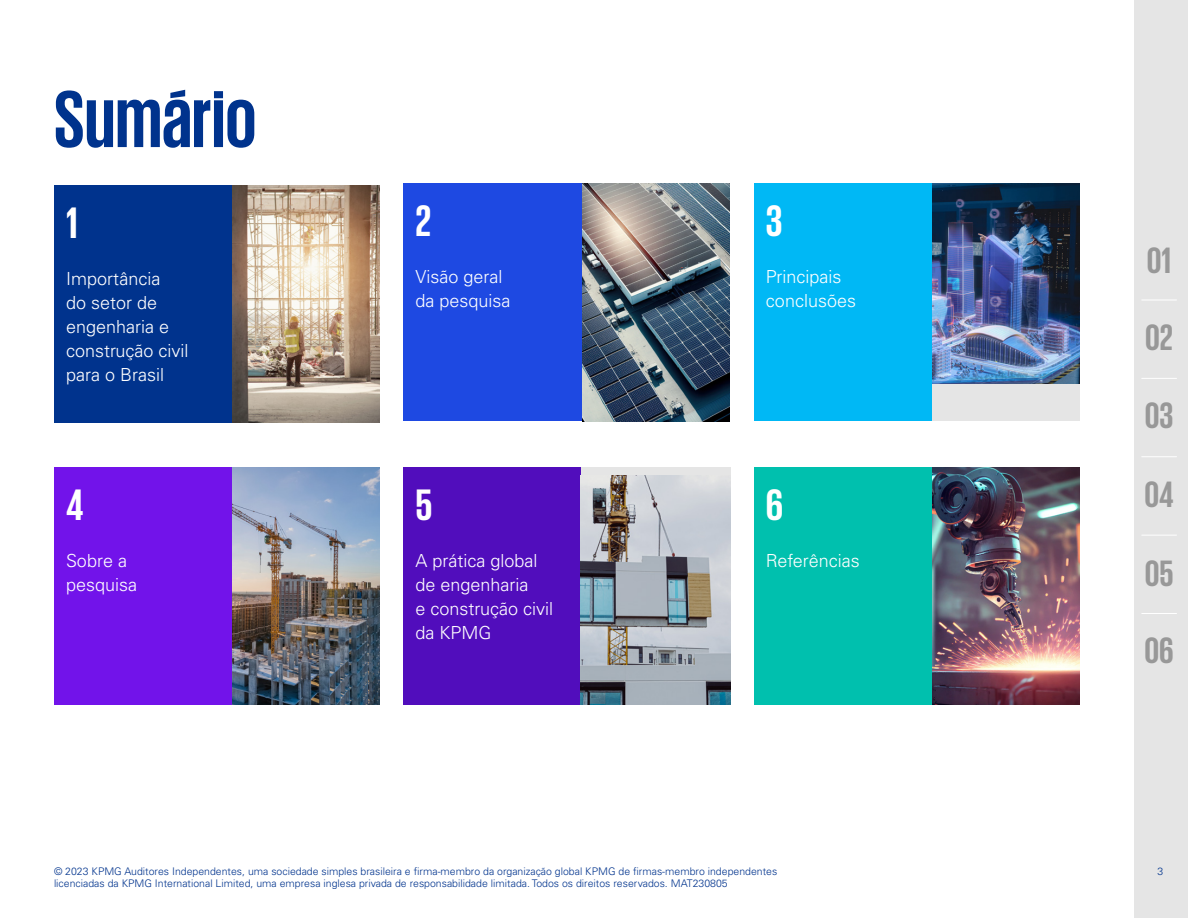
<style>
.page{position:relative;width:1188px;height:918px;background:#fff}
.page>*{position:absolute;margin:0;border:0;box-sizing:border-box;transform-origin:0 0}
.t1{font:700 82.5px "KPMG";color:#00338d}
.t2{font:700 45px "KPMG";color:#fff}
.t3{font:700 37.5px "KPMG";color:#989898}
.t4{font:300 18px/24px "Univers LT Std";color:#fff}
.t5{font:300 10.5px/12px "Univers LT Std";color:#00338d}
</style>
<div class="page">
<div style="left:54px;top:185px;width:178px;height:238px;background:#00338d"></div>
<img style="left:232px;top:185px;width:148px;height:238px">
<div style="left:404px;top:183px;width:178px;height:238px;background:#1e49e2"></div>
<img style="left:582px;top:183px;width:147px;height:238px">
<div style="left:754px;top:183px;width:179px;height:238px;background:#00b8f5"></div>
<div style="left:933px;top:183px;width:147px;height:238px;background:#e5e5e5"></div>
<img style="left:933px;top:183px;width:147px;height:201px">
<div style="left:54px;top:467px;width:178px;height:238px;background:#7213ea"></div>
<img style="left:232px;top:467px;width:148px;height:238px">
<div style="left:754px;top:467px;width:179px;height:238px;background:#00c0ae"></div>
<img style="left:933px;top:467px;width:147px;height:238px">
<div style="left:404px;top:467px;width:178px;height:238px;background:#510dbc"></div>
<div style="left:581px;top:467px;width:150px;height:238px;background:#e5e5e5"></div>
<img style="left:581px;top:476px;width:150px;height:229px">
<div style="left:1134px;top:0;width:54px;height:918px;background:#e5e5e5"></div>
<hr style="left:1142px;top:300px;width:35px;height:1px;background:#fff">
<hr style="left:1142px;top:456px;width:35px;height:1px;background:#fff">
<hr style="left:1142px;top:613px;width:35px;height:1px;background:#fff">
<hr style="left:1142px;top:378px;width:35px;height:1px;background:#fff">
<hr style="left:1142px;top:535px;width:35px;height:1px;background:#fff">
<h1 class="t1" style="left:54px;top:78px;width:204px">Sumário</h1>
<h2 class="t2" style="left:66px;top:200px;width:13px">1</h2>
<h3 class="t4" style="left:66px;top:266px;width:124px">Importância<br>do setor de engenharia e construção civil para o Brasil</h3>
<h2 class="t2" style="left:66px;top:482px;width:19px">4</h2>
<h3 class="t4" style="left:66px;top:548px;width:73px">Sobre a pesquisa</h3>
<h2 class="t2" style="left:416px;top:199px;width:17px">2</h2>
<h3 class="t4" style="left:416px;top:265px;width:97px">Visão geral da pesquisa</h3>
<h2 class="t2" style="left:416px;top:482px;width:18px">5</h2>
<h3 class="t4" style="left:416px;top:548px;width:139px">A prática global de engenharia<br>e construção civil da KPMG</h3>
<h2 class="t2" style="left:766px;top:199px;width:18px">3</h2>
<h3 class="t4" style="left:766px;top:265px;width:92px">Principais conclusões</h3>
<h2 class="t2" style="left:766px;top:482px;width:19px">6</h2>
<h3 class="t4" style="left:766px;top:548px;width:95px">Referências</h3>
<p class="t5" style="left:54px;top:865px;width:725px">© 2023 KPMG Auditores Independentes, uma sociedade simples brasileira e firma-membro da organização global KPMG de firmas-membro independentes licenciadas da KPMG International Limited, uma empresa inglesa privada de responsabilidade limitada. Todos os direitos reservados. MAT230805</p>
<h3 class="t3" style="left:1147px;top:241px;width:26px">01</h3>
<h3 class="t3" style="left:1145px;top:319px;width:29px">02</h3>
<h3 class="t3" style="left:1145px;top:396px;width:30px">03</h3>
<h3 class="t3" style="left:1144px;top:475px;width:31px">04</h3>
<h3 class="t3" style="left:1145px;top:555px;width:30px">05</h3>
<h3 class="t3" style="left:1145px;top:632px;width:31px">06</h3>
<p class="t5" style="left:1158px;top:865px;width:7px">3</p>
</div>
